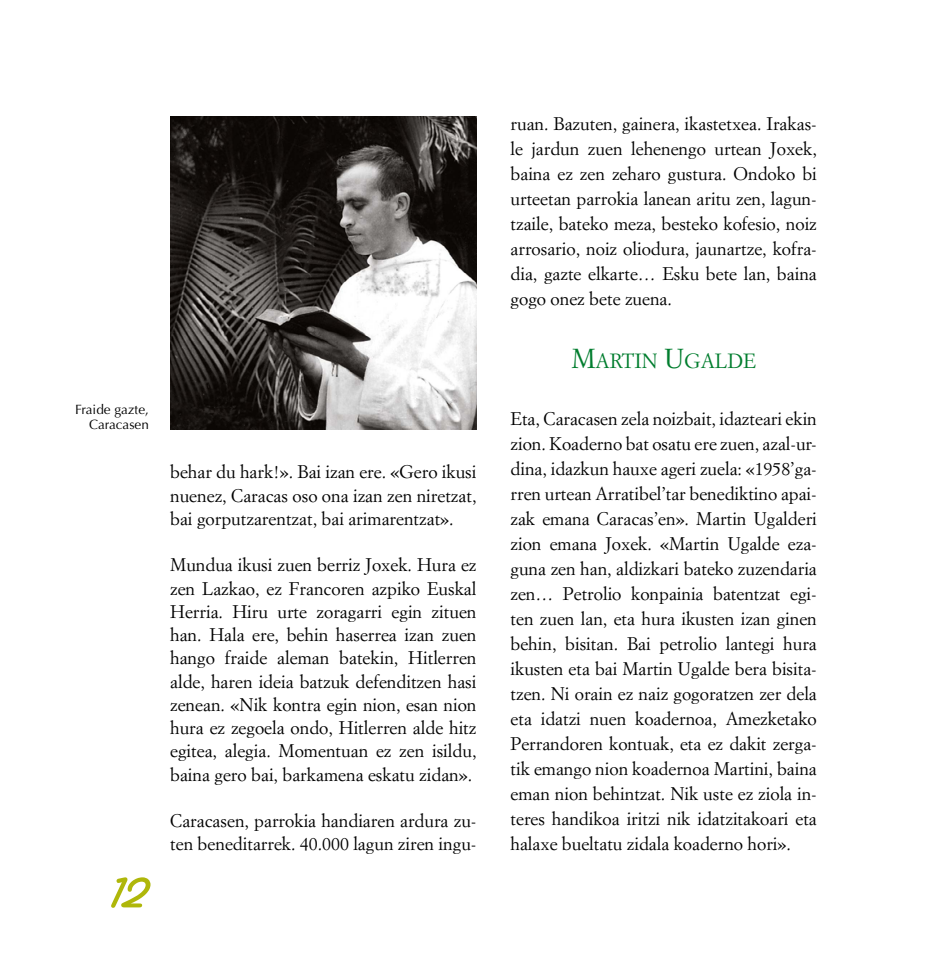
<style>
.page{position:relative;width:936px;height:978px;background:#fff}
.page>*{position:absolute;margin:0;border:0;box-sizing:border-box;transform-origin:0 0}
.t1{font:54px "Santa Fe Let Plain";color:#afb70a}
.t2{font:20.25px "Simoncini Garamond";color:#007d2e}
.t3{font:18px/25px "Simoncini Garamond";color:#000;text-align:justify}
.t4{font:13.5px/15px "Optima";color:#000;text-align:right}
.s1{font-size:27px}
</style>
<div class="page">
<img style="left:170px;top:117px;width:306px;height:312px">
<p class="t4" style="left:75px;top:402px;width:75px">Fraide gazte,<br>Caracasen</p>
<h1 class="t1" style="left:111px;top:871px;width:39px">12</h1>
<p class="t3" style="left:170px;top:460px;width:308px;line-height:23.2px">behar du hark!». Bai izan ere. «Gero ikusi nuenez, Caracas oso ona izan zen niretzat, bai gorputzarentzat, bai arimarentzat».</p>
<p class="t3" style="left:170px;top:553px;width:308px;line-height:23.2px">Mundua ikusi zuen berriz Joxek. Hura ez zen Lazkao, ez Francoren azpiko Euskal Herria. Hiru urte zoragarri egin zituen han. Hala ere, behin haserrea izan zuen hango fraide aleman batekin, Hitlerren alde, haren ideia batzuk defenditzen hasi zenean. «Nik kontra egin nion, esan nion hura ez zegoela ondo, Hitlerren alde hitz egitea, alegia. Momentuan ez zen isildu, baina gero bai, barkamena eskatu zidan».</p>
<p class="t3" style="left:170px;top:809px;width:308px;line-height:23.2px">Caracasen, parrokia handiaren ardura zu&shy;ten beneditarrek. 40.000 lagun ziren ingu-</p>
<p class="t3" style="left:510px;top:110px;width:308px">ruan. Bazuten, gainera, ikastetxea. Irakas&shy;le jardun zuen lehenengo urtean Joxek, baina ez zen zeharo gustura. Ondoko bi urteetan parrokia lanean aritu zen, lagun&shy;tzaile, bateko meza, besteko kofesio, noiz arrosario, noiz oliodura, jaunartze, kofra&shy;dia, gazte elkarte… Esku bete lan, baina gogo onez bete zuena.</p>
<p class="t2" style="left:571px;top:348px;width:186px"><span class="s1">M</span>ARTIN <span class="s1">U</span>GALDE</p>
<p class="t3" style="left:510px;top:405px;width:308px">Eta, Caracasen zela noizbait, idazteari ekin zion. Koaderno bat osatu ere zuen, azal-ur&shy;dina, idazkun hauxe ageri zuela: «1958’ga&shy;rren urtean Arratibel’tar benediktino apai&shy;zak emana Caracas’en». Martin Ugalderi zion emana Joxek. «Martin Ugalde eza&shy;guna zen han, aldizkari bateko zuzendaria zen… Petrolio konpainia batentzat egi&shy;ten zuen lan, eta hura ikusten izan ginen behin, bisitan. Bai petrolio lantegi hura ikusten eta bai Martin Ugalde bera bisita&shy;tzen. Ni orain ez naiz gogoratzen zer dela eta idatzi nuen koadernoa, Amezketako Perrandoren kontuak, eta ez dakit zerga&shy;tik emango nion koadernoa Martini, baina eman nion behintzat. Nik uste ez ziola in&shy;teres handikoa iritzi nik idatzitakoari eta halaxe bueltatu zidala koaderno hori».</p>
</div>
